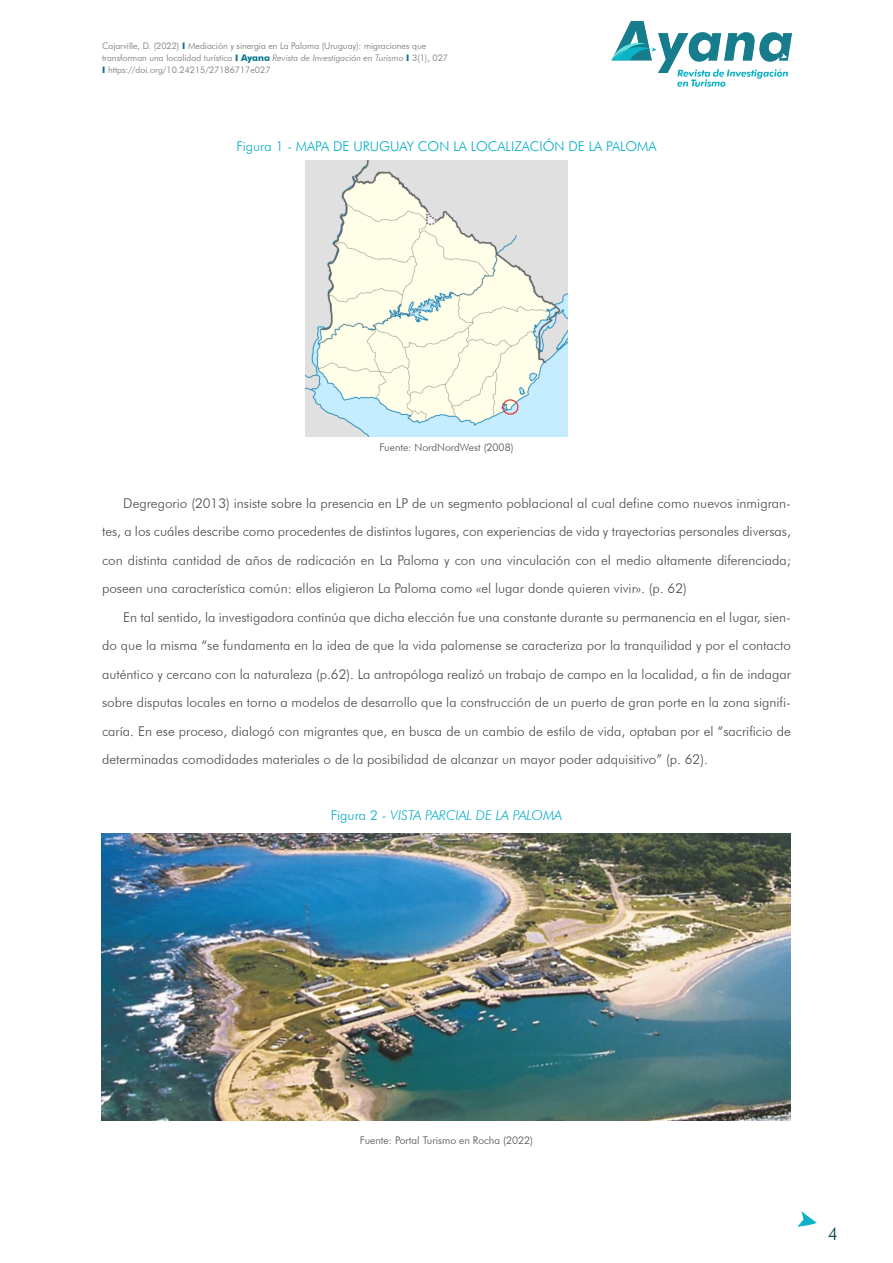
<style>
.page{position:relative;width:893px;height:1263px;background:#fff}
.page>*{position:absolute;margin:0;border:0;box-sizing:border-box;transform-origin:0 0}
.t1{font:300 18px "Futura BT";color:#00414c}
.t2{font:300 13.5px/28.5px "Futura BT";color:#4a4a49;text-align:justify}
.t3{font:300 13.5px "Futura BT";color:#00adc4}
.t4{font:italic 300 13.5px "Futura BT";color:#00adc4}
.t5{font:300 10.5px "Futura BT";color:#4a4a49}
.t6{font:300 9px/12px "Futura BT";color:#706f6f}
.s1{font-weight:700;color:#007488}
.s2{font-style:italic}
.s3{font-style:normal}
</style>
<div class="page">
<img style="left:611px;top:22px;width:180px;height:64px">
<img style="left:798px;top:1212px;width:19px;height:14px">
<img style="left:306px;top:161px;width:261px;height:276px">
<img style="left:101px;top:833px;width:689px;height:287px">
<p class="t6" style="left:102px;top:40px;width:348px">Cajarville, D. (2022) <span class="s1">I</span> Mediación y sinergia en La Paloma (Uruguay): migraciones que transforman una localidad turística <span class="s1">I Ayana</span> <span class="s2">Revista de Investigación en Turismo</span> <span class="s1">I</span> 3(1), 027<br><span class="s1">I</span> https://doi.org/10.24215/27186717e027</p>
<p class="t3" style="left:236px;top:138px;width:422px">Figura 1 - MAPA DE URUGUAY CON LA LOCALIZACIÓN DE LA PALOMA</p>
<p class="t5" style="left:379px;top:440px;width:136px">Fuente: NordNordWest (2008)</p>
<p class="t2" style="left:102px;top:488px;width:690px;text-indent:21px">Degregorio (2013) insiste sobre la presencia en LP de un segmento poblacional al cual define como nuevos inmigran&shy;tes, a los cuáles describe como procedentes de distintos lugares, con experiencias de vida y trayectorias personales diversas, con distinta cantidad de años de radicación en La Paloma y con una vinculación con el medio altamente diferenciada; poseen una característica común: ellos eligieron La Paloma como «el lugar donde quieren vivir». (p. 62)</p>
<p class="t2" style="left:102px;top:602px;width:690px;text-indent:21px">En tal sentido, la investigadora continúa que dicha elección fue una constante durante su permanencia en el lugar, sien&shy;do que la misma “se fundamenta en la idea de que la vida palomense se caracteriza por la tranquilidad y por el contacto auténtico y cercano con la naturaleza (p.62). La antropóloga realizó un trabajo de campo en la localidad, a fin de indagar sobre disputas locales en torno a modelos de desarrollo que la construcción de un puerto de gran porte en la zona signifi&shy;caría. En ese proceso, dialogó con migrantes que, en busca de un cambio de estilo de vida, optaban por el “sacrificio de determinadas comodidades materiales o de la posibilidad de alcanzar un mayor poder adquisitivo” (p. 62).</p>
<p class="t4" style="left:331px;top:807px;width:233px"><span class="s3">Figura 2 -</span> VISTA PARCIAL DE LA PALOMA</p>
<p class="t5" style="left:360px;top:1133px;width:175px">Fuente: Portal Turismo en Rocha (2022)</p>
<h1 class="t1" style="left:828px;top:1222px;width:12px">4</h1>
</div>
